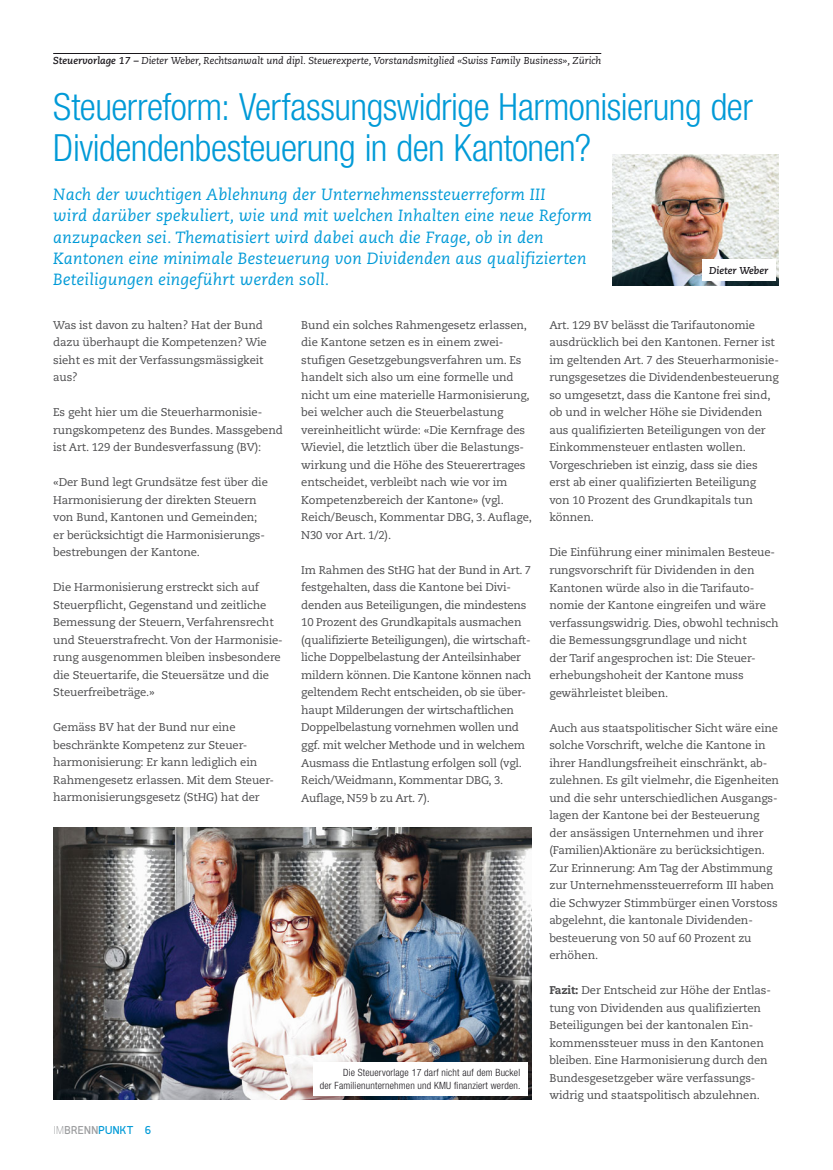
<style>
.page{position:relative;width:833px;height:1170px;background:#fff}
.page>*{position:absolute;margin:0;border:0;box-sizing:border-box;transform-origin:0 0}
.t1{font:300 condensed 37.5px/41.2px "Helvetica Neue LT Std";letter-spacing:-.015em;color:#009ad7}
.t2{font:italic 16.25px/21.2px "Caecilia LT Std";letter-spacing:.015em;color:#009ad7}
.t3{font:11.25px/17.5px "Caecilia LT Std";letter-spacing:-.01em;color:#4b4b4d}
.t4{font:700 11.25px "Quark";letter-spacing:.03em;color:#009ad7}
.t5{font:italic 10px "Caecilia LT Std";color:#1a171c}
.t6{font:300 condensed 10px/12.5px "Helvetica Neue LT Std";letter-spacing:.02em;color:#1a171c;text-align:right}
.t7{font:italic 700 10px "Caecilia LT Std";color:#1a171c}
.s1{font-weight:700}
.s2{font-weight:300;color:#9c9d9f}
.s3{color:#9c9d9f}
.s4{font-weight:800}
</style>
<div class="page">
<hr style="left:53px;top:53px;width:548px;height:1px;background:#1a171c">
<img style="left:612px;top:154px;width:166px;height:131px">
<div style="left:702px;top:259px;width:73px;height:22px;background:#fff"></div>
<img style="left:53px;top:827px;width:479px;height:271px">
<div style="left:313px;top:1061px;width:214px;height:34px;background:#fff"></div>
<p class="t5" style="left:53px;top:56px;width:549px"><span class="s1">Steuervorlage 17 –</span> Dieter Weber, Rechtsanwalt und dipl. Steuerexperte, Vorstandsmitglied «Swiss Family Business», Zürich</p>
<h1 class="t1" style="left:53px;top:90px;width:701px">Steuerreform: Verfassungswidrige Harmonisierung der<br>Dividendenbesteuerung in den Kantonen?</h1>
<p class="t2" style="left:53px;top:185px;width:540px">Nach der wuchtigen Ablehnung der Unternehmenssteuerreform III<br>wird darüber spekuliert, wie und mit welchen Inhalten eine neue Reform anzupacken sei. Thematisiert wird dabei auch die Frage, ob in den Kantonen eine minimale Besteuerung von Dividenden aus qualifizierten Beteiligungen eingeführt werden soll.</p>
<p class="t7" style="left:709px;top:265px;width:61px">Dieter Weber</p>
<p class="t3" style="left:53px;top:316px;width:215px">Was ist davon zu halten? Hat der Bund dazu überhaupt die Kompetenzen? Wie sieht es mit der Verfassungsmässigkeit aus?</p>
<p class="t3" style="left:53px;top:404px;width:231px">Es geht hier um die Steuerharmonisie&shy;rungskompetenz des Bundes. Massgebend ist Art. 129 der Bundesverfassung (BV):</p>
<p class="t3" style="left:53px;top:474px;width:216px">«Der Bund legt Grundsätze fest über die Harmonisierung der direkten Steuern von Bund, Kantonen und Gemeinden; er berücksichtigt die Harmonisierungs&shy;bestrebungen der Kantone.</p>
<p class="t3" style="left:53px;top:579px;width:231px">Die Harmonisierung erstreckt sich auf Steuerpflicht, Gegenstand und zeitliche Bemessung der Steuern, Verfahrensrecht und Steuerstrafrecht. Von der Harmonisie&shy;rung ausgenommen bleiben insbesondere die Steuertarife, die Steuersätze und die Steuerfreibeträge.»</p>
<p class="t3" style="left:53px;top:719px;width:222px">Gemäss BV hat der Bund nur eine beschränkte Kompetenz zur Steuer&shy;harmonisierung: Er kann lediglich ein Rahmengesetz erlassen. Mit dem Steuer&shy;harmonisierungsgesetz (StHG) hat der</p>
<p class="t4" style="left:54px;top:1123px;width:99px"><span class="s2">IM</span><span class="s3">BRENN</span>PUNKT 6</p>
<p class="t3" style="left:301px;top:316px;width:232px">Bund ein solches Rahmengesetz erlassen, die Kantone setzen es in einem zwei&shy;stufigen Gesetzgebungsverfahren um. Es handelt sich also um eine formelle und nicht um eine materielle Harmonisierung, bei welcher auch die Steuerbelastung vereinheitlicht würde: «Die Kernfrage des Wieviel, die letztlich über die Belastungs&shy;wirkung und die Höhe des Steuerertrages entscheidet, verbleibt nach wie vor im Kompetenzbereich der Kantone» (vgl.<br>Reich/Beusch, Kommentar DBG, 3. Auflage, N30 vor Art. 1/2).</p>
<p class="t3" style="left:301px;top:561px;width:232px">Im Rahmen des StHG hat der Bund in Art. 7 festgehalten, dass die Kantone bei Divi&shy;denden aus Beteiligungen, die mindestens 10 Prozent des Grundkapitals ausmachen (qualifizierte Beteiligungen), die wirtschaft&shy;liche Doppelbelastung der Anteilsinhaber mildern können. Die Kantone können nach geltendem Recht entscheiden, ob sie über&shy;haupt Milderungen der wirtschaftlichen Doppelbelastung vornehmen wollen und ggf. mit welcher Methode und in welchem Ausmass die Entlastung erfolgen soll (vgl.<br>Reich/Weidmann, Kommentar DBG, 3.<br>Auflage, N59 b zu Art. 7).</p>
<p class="t6" style="left:320px;top:1067px;width:202px">Die Steuervorlage 17 darf nicht auf dem Buckel<br>der Familienunternehmen und KMU finanziert werden.</p>
<p class="t3" style="left:549px;top:316px;width:231px">Art. 129 BV belässt die Tarifautonomie ausdrücklich bei den Kantonen. Ferner ist im geltenden Art. 7 des Steuerharmonisie&shy;rungsgesetzes die Dividendenbesteuerung so umgesetzt, dass die Kantone frei sind, ob und in welcher Höhe sie Dividenden aus qualifizierten Beteiligungen von der Einkommensteuer entlasten wollen.<br>Vorgeschrieben ist einzig, dass sie dies erst ab einer qualifizierten Beteiligung von 10 Prozent des Grundkapitals tun können.</p>
<p class="t3" style="left:549px;top:544px;width:231px">Die Einführung einer minimalen Besteue&shy;rungsvorschrift für Dividenden in den Kantonen würde also in die Tarifauto&shy;nomie der Kantone eingreifen und wäre verfassungswidrig. Dies, obwohl technisch die Bemessungsgrundlage und nicht<br>der Tarif angesprochen ist: Die Steuer&shy;erhebungshoheit der Kantone muss gewährleistet bleiben.</p>
<p class="t3" style="left:549px;top:719px;width:231px">Auch aus staatspolitischer Sicht wäre eine solche Vorschrift, welche die Kantone in ihrer Handlungsfreiheit einschränkt, ab&shy;zulehnen. Es gilt vielmehr, die Eigenheiten und die sehr unterschiedlichen Ausgangs&shy;lagen der Kantone bei der Besteuerung der ansässigen Unternehmen und ihrer (Familien)Aktionäre zu berücksichtigen.<br>Zur Erinnerung: Am Tag der Abstimmung zur Unternehmenssteuerreform III haben die Schwyzer Stimmbürger einen Vorstoss abgelehnt, die kantonale Dividenden&shy;besteuerung von 50 auf 60 Prozent zu erhöhen.</p>
<p class="t3" style="left:549px;top:982px;width:223px"><span class="s4">Fazit:</span> Der Entscheid zur Höhe der Entlas&shy;tung von Dividenden aus qualifizierten Beteiligungen bei der kantonalen Ein&shy;kommenssteuer muss in den Kantonen bleiben. Eine Harmonisierung durch den Bundesgesetzgeber wäre verfassungs&shy;widrig und staatspolitisch abzulehnen.</p>
</div>
